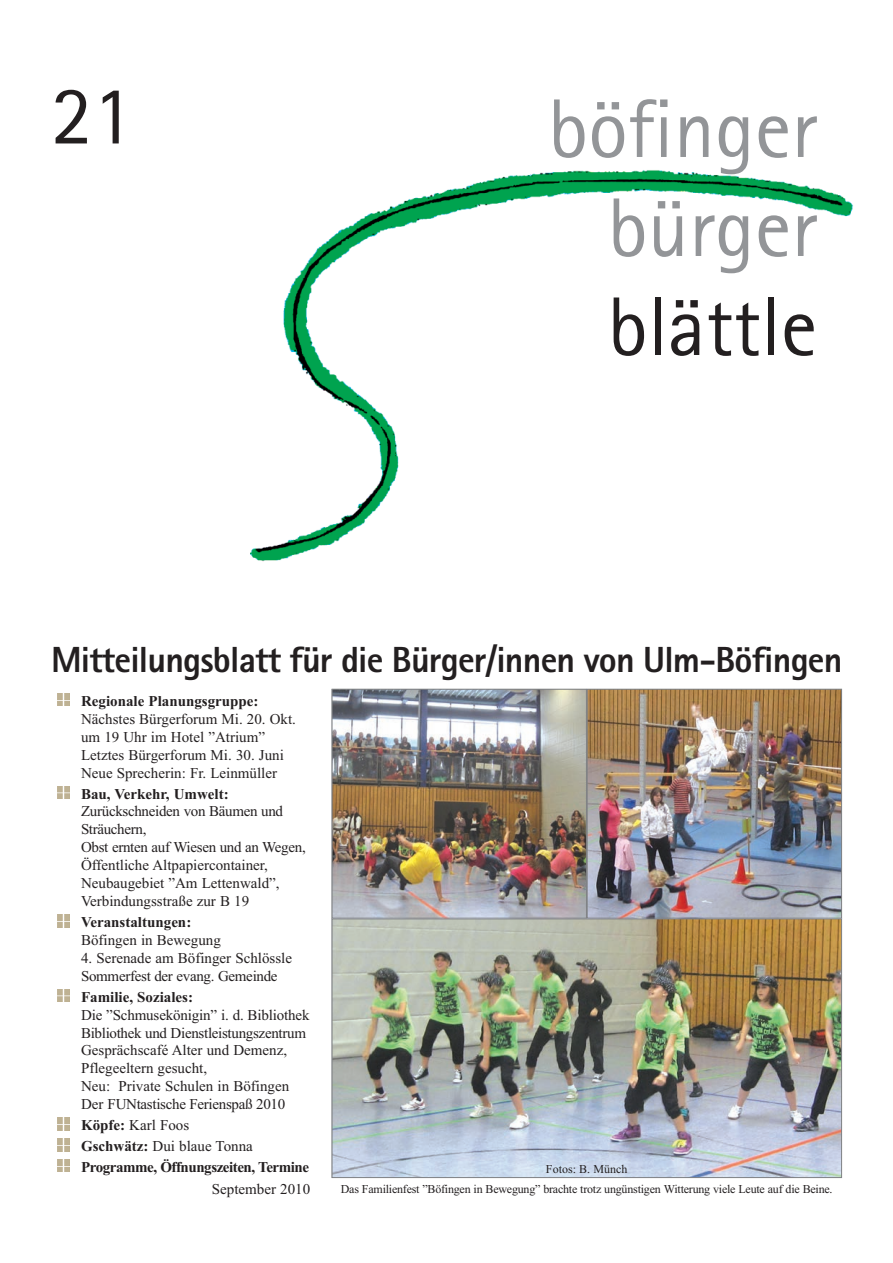
<style>
.page{position:relative;width:893px;height:1263px;background:#fff}
.page>*{position:absolute;margin:0;border:0;box-sizing:border-box;transform-origin:0 0}
.t1{font:82.5px/99px "Libre Sans Serif S Si";color:#939598;text-align:right}
.t2{font:82.5px "Libre Sans Serif S Si";color:#231f20}
.t3{font:800 36px "Libre Sans Serif Black S Si";letter-spacing:-.02em;color:#231f20}
.t4{font:15px/17.9px "Times New Roman";color:#231f20}
.t5{font:700 15px "Times New Roman";color:#231f20}
.t6{font:700 15px/20.9px "Times New Roman";letter-spacing:-.03em;color:#231f20}
.t7{font:12px "Times New Roman";letter-spacing:-.02em;color:#231f20}
.t8{font:12px "Times New Roman";color:#231f20}
.s1{font-weight:400}
</style>
<div class="page">
<img style="left:251px;top:170px;width:602px;height:392px">
<svg style="left:57px;top:1159px;width:13px;height:13px"></svg>
<svg style="left:57px;top:1138px;width:13px;height:13px"></svg>
<svg style="left:57px;top:1118px;width:13px;height:12px"></svg>
<svg style="left:57px;top:989px;width:13px;height:13px"></svg>
<svg style="left:57px;top:914px;width:13px;height:13px"></svg>
<svg style="left:57px;top:786px;width:13px;height:12px"></svg>
<svg style="left:57px;top:693px;width:13px;height:13px"></svg>
<img style="left:334px;top:920px;width:506px;height:256px">
<div style="left:332px;top:918px;width:510px;height:260px;border:1px solid #808285"></div>
<img style="left:334px;top:691px;width:251px;height:225px">
<div style="left:332px;top:689px;width:255px;height:229px;border:1px solid #808285"></div>
<img style="left:589px;top:691px;width:251px;height:225px">
<div style="left:587px;top:689px;width:255px;height:229px;border:1px solid #808285"></div>
<h1 class="t2" style="left:51px;top:66px;width:84px">21</h1>
<h1 class="t1" style="left:548px;top:79px;width:270px">böfinger bürger</h1>
<h1 class="t2" style="left:608px;top:278px;width:211px">blättle</h1>
<h2 class="t3" style="left:51px;top:637px;width:793px">Mitteilungsblatt für die Bürger/innen von Ulm-Böfingen</h2>
<p class="t5" style="left:81px;top:690px;width:179px">Regionale Planungsgruppe:</p>
<p class="t4" style="left:81px;top:710px;width:216px">Nächstes Bürgerforum Mi. 20. Okt. um 19 Uhr im Hotel ”Atrium”<br>Letztes Bürgerforum Mi. 30. Juni<br>Neue Sprecherin: Fr. Leinmüller</p>
<p class="t5" style="left:81px;top:783px;width:149px">Bau, Verkehr, Umwelt:</p>
<p class="t4" style="left:81px;top:802px;width:226px">Zurückschneiden von Bäumen und<br>Sträuchern,<br>Obst ernten auf Wiesen und an Wegen,<br>Öffentliche Altpapiercontainer,<br>Neubaugebiet ”Am Lettenwald”,<br>Verbindungsstraße zur B 19</p>
<p class="t5" style="left:81px;top:911px;width:112px">Veranstaltungen:</p>
<p class="t4" style="left:81px;top:931px;width:141px">Böfingen in Bewegung</p>
<p class="t4" style="left:81px;top:949px;width:213px">4. Serenade am Böfinger Schlössle<br>Sommerfest der evang. Gemeinde</p>
<p class="t5" style="left:81px;top:986px;width:114px">Familie, Soziales:</p>
<p class="t4" style="left:81px;top:1005px;width:230px">Die ”Schmusekönigin” i. d. Bibliothek Bibliothek und Dienstleistungszentrum Gesprächscafé Alter und Demenz, Pflegeeltern gesucht,<br>Neu: Private Schulen in Böfingen Der FUNtastische Ferienspaß 2010</p>
<p class="t6" style="left:81px;top:1114px;width:230px">Köpfe: <span class="s1">Karl Foos<br></span>Gschwätz: <span class="s1">Dui blaue Tonna<br></span>Programme, Öffnungszeiten, Termine</p>
<p class="t4" style="left:212px;top:1179px;width:100px">September 2010</p>
<p class="t8" style="left:546px;top:1161px;width:83px">Fotos: B. Münch</p>
<p class="t7" style="left:341px;top:1181px;width:493px">Das Familienfest ”Böfingen in Bewegung” brachte trotz ungünstigen Witterung viele Leute auf die Beine.</p>
</div>
